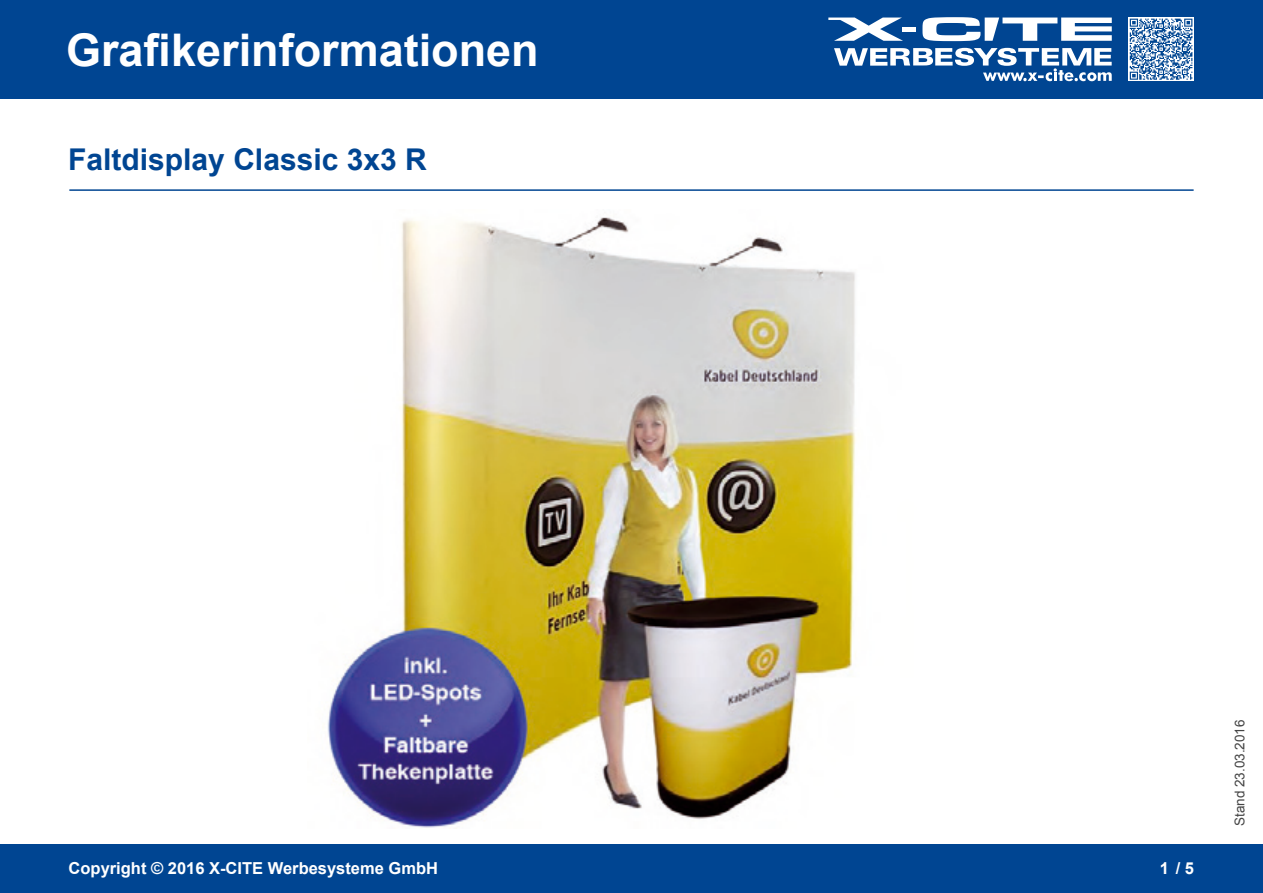
<style>
.page{position:relative;width:1263px;height:893px;background:#fff}
.page>*{position:absolute;margin:0;border:0;box-sizing:border-box;transform-origin:0 0}
.t1{font:700 45px "Arial";color:#fff}
.t2{font:700 30px "Arial";color:#004592}
.t3{font:700 16.5px "Arial";color:#fff}
.t4{font:13.5px "Arial";color:#444}
</style>
<div class="page">
<div style="left:0;top:0;width:1263px;height:98px;background:#004592"></div>
<svg style="left:922px;top:17px;width:190px;height:24px"></svg>
<svg style="left:828px;top:18px;width:75px;height:23px"></svg>
<hr style="left:902px;top:27px;width:13px;height:4px;background:#fff">
<svg style="left:834px;top:48px;width:278px;height:33px"></svg>
<svg style="left:1128px;top:17px;width:65px;height:64px"></svg>
<svg style="left:1130px;top:19px;width:62px;height:61px"></svg>
<div style="left:0;top:844px;width:1263px;height:49px;background:#004592"></div>
<hr style="left:69px;top:189px;width:1124px;height:2px;background:#004592">
<img style="left:327px;top:217px;width:529px;height:611px">
<h1 class="t1" style="left:66px;top:20px;width:474px">Grafikerinformationen</h1>
<h2 class="t2" style="left:68px;top:140px;width:360px">Faltdisplay Classic 3x3 R</h2>
<p class="t3" style="left:69px;top:857px;width:371px">Copyright © 2016 X-CITE Werbesysteme GmbH</p>
<p class="t3" style="left:1160px;top:857px;width:36px">1 / 5</p>
<p class="t4" style="left:1231px;top:826px;width:108px;rotate:-90deg">Stand 23.03.2016</p>
</div>
